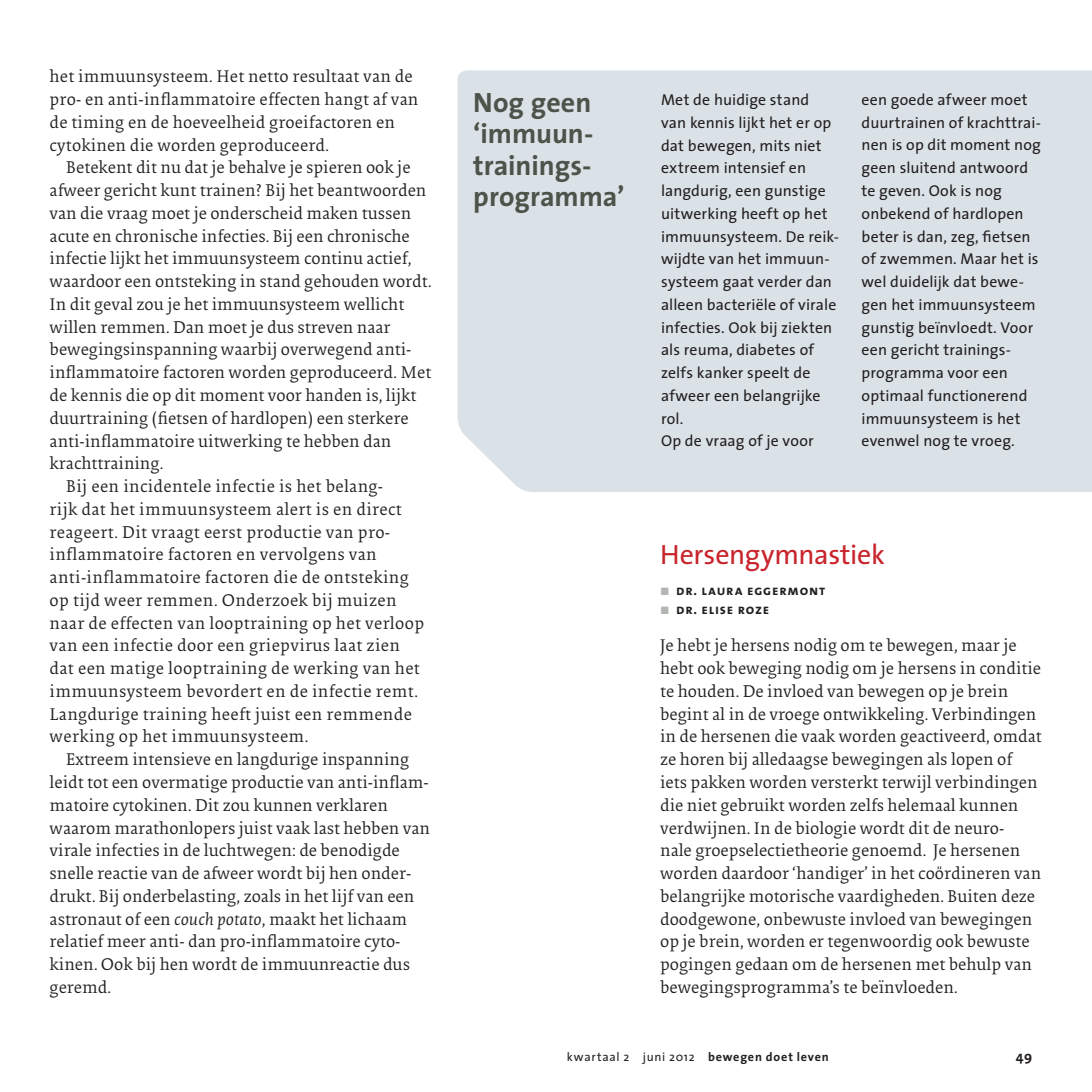
<style>
.page{position:relative;width:1092px;height:1092px;background:#fff}
.page>*{position:absolute;margin:0;border:0;box-sizing:border-box;transform-origin:0 0}
.t1{font:700 28px/31.5px "The Sans";color:#4d534a}
.t2{font:28px "The Sans";letter-spacing:-.01em;color:#c8242b}
.t3{font:17.5px/22.8px "Collis Roman Txt";color:#231f20}
.t4{font:17.5px "Collis Roman Txt";letter-spacing:.02em;color:#231f20}
.t5{font:15.75px/22.8px "The Sans";letter-spacing:.01em;color:#231f20}
.t6{font:14px/19.2px "The Sans Bold Caps";letter-spacing:.055em;color:#231f20}
.t7{font:700 14px "The Sans";color:#231f20}
.t8{font:12.25px "The Sans";letter-spacing:.05em;color:#231f20}
.s1{font-family:"Collis Italic Txt"}
.s2{font-family:"The Sans Bold Expert";font-size:10.85px;color:#b1b6b0}
.s3{font-weight:700}
</style>
<div class="page">
<div style="left:457px;top:70px;width:634px;height:422px;background:#dae2e7"></div>
<p class="t3" style="left:50px;top:66px;width:370px">het immuunsysteem. Het netto resultaat van de pro- en anti-inflammatoire effecten hangt af van de timing en de hoeveelheid groeifactoren en cytokinen die worden geproduceerd.</p>
<p class="t3" style="left:66px;top:157px;width:346px">Betekent dit nu dat je behalve je spieren ook je</p>
<p class="t3" style="left:50px;top:180px;width:378px">afweer gericht kunt trainen? Bij het beantwoorden</p>
<p class="t3" style="left:50px;top:203px;width:363px">van die vraag moet je onderscheid maken tussen</p>
<p class="t3" style="left:50px;top:225px;width:362px">acute en chronische infecties. Bij een chronische</p>
<p class="t3" style="left:50px;top:248px;width:363px">infectie lijkt het immuunsysteem continu actief,</p>
<p class="t3" style="left:50px;top:271px;width:383px">waardoor een ontsteking in stand gehouden wordt.</p>
<p class="t3" style="left:50px;top:294px;width:356px">In dit geval zou je het immuunsysteem wellicht</p>
<p class="t3" style="left:50px;top:316px;width:342px">willen remmen. Dan moet je dus streven naar</p>
<p class="t3" style="left:50px;top:339px;width:363px">bewegingsinspanning waarbij overwegend anti-</p>
<p class="t3" style="left:50px;top:362px;width:383px">inflammatoire factoren worden geproduceerd. Met</p>
<p class="t3" style="left:50px;top:385px;width:368px">de kennis die op dit moment voor handen is, lijkt</p>
<p class="t3" style="left:50px;top:407px;width:360px">duurtraining (fietsen of hardlopen) een sterkere</p>
<p class="t3" style="left:50px;top:430px;width:343px">anti-inflammatoire uitwerking te hebben dan</p>
<p class="t3" style="left:50px;top:453px;width:115px">krachttraining.</p>
<p class="t4" style="left:66px;top:477px;width:318px">Bij een incidentele infectie is het belang-</p>
<p class="t4" style="left:50px;top:500px;width:353px">rijk dat het immuunsysteem alert is en direct</p>
<p class="t4" style="left:50px;top:523px;width:342px">reageert. Dit vraagt eerst productie van pro-</p>
<p class="t4" style="left:50px;top:546px;width:328px">inflammatoire factoren en vervolgens van</p>
<p class="t4" style="left:50px;top:568px;width:360px">anti-inflammatoire factoren die de ontsteking</p>
<p class="t4" style="left:50px;top:591px;width:348px">op tijd weer remmen. Onderzoek bij muizen</p>
<p class="t4" style="left:50px;top:614px;width:376px">naar de effecten van looptraining op het verloop</p>
<p class="t4" style="left:50px;top:637px;width:352px">van een infectie door een griepvirus laat zien</p>
<p class="t4" style="left:50px;top:659px;width:372px">dat een matige looptraining de werking van het</p>
<p class="t4" style="left:50px;top:682px;width:370px">immuunsysteem bevordert en de infectie remt.</p>
<p class="t4" style="left:50px;top:705px;width:364px">Langdurige training heeft juist een remmende</p>
<p class="t4" style="left:50px;top:728px;width:260px">werking op het immuunsysteem.</p>
<p class="t3" style="left:66px;top:749px;width:344px">Extreem intensieve en langdurige inspanning</p>
<p class="t3" style="left:50px;top:771px;width:380px">leidt tot een overmatige productie van anti-inflam-</p>
<p class="t3" style="left:50px;top:794px;width:340px">matoire cytokinen. Dit zou kunnen verklaren</p>
<p class="t3" style="left:50px;top:817px;width:382px">waarom marathonlopers juist vaak last hebben van</p>
<p class="t3" style="left:50px;top:840px;width:351px">virale infecties in de luchtwegen: de benodigde</p>
<p class="t3" style="left:50px;top:862px;width:363px">snelle reactie van de afweer wordt bij hen onder-</p>
<p class="t3" style="left:50px;top:885px;width:366px">drukt. Bij onderbelasting, zoals in het lijf van een</p>
<p class="t3" style="left:50px;top:908px;width:359px">astronaut of een <span class="s1">couch potato</span>, maakt het lichaam</p>
<p class="t3" style="left:50px;top:931px;width:352px">relatief meer anti- dan pro-inflammatoire cyto-</p>
<p class="t3" style="left:50px;top:953px;width:362px">kinen. Ook bij hen wordt de immuunreactie dus</p>
<p class="t3" style="left:50px;top:976px;width:63px">geremd.</p>
<h1 class="t1" style="left:473px;top:86px;width:153px">Nog geen ‘immuun&shy;trainings&shy;programma’</h1>
<p class="t5" style="left:661px;top:88px;width:179px">Met de huidige stand<br>van kennis lijkt het er op dat bewegen, mits niet extreem intensief en langdurig, een gunstige uitwerking heeft op het immuunsysteem. De reik&shy;wijdte van het immuun&shy;systeem gaat verder dan alleen bacteriële of virale infecties. Ook bij ziekten als reuma, diabetes of zelfs kanker speelt de afweer een belangrijke rol.<br>Op de vraag of je voor</p>
<p class="t5" style="left:861px;top:88px;width:181px">een goede afweer moet duurtrainen of krachttrai&shy;nen is op dit moment nog geen sluitend antwoord te geven. Ook is nog onbekend of hardlopen beter is dan, zeg, fietsen of zwemmen. Maar het is wel duidelijk dat bewe&shy;gen het immuunsysteem gunstig beïnvloedt. Voor een gericht trainings&shy;programma voor een optimaal functionerend immuunsysteem is het evenwel nog te vroeg.</p>
<h1 class="t2" style="left:660px;top:531px;width:226px">Hersengymnastiek</h1>
<p class="t6" style="left:660px;top:580px;width:166px"><span class="s2">ó</span> dr. laura eggermont <span class="s2">ó</span> dr. elise roze</p>
<p class="t3" style="left:660px;top:635px;width:383px">Je hebt je hersens nodig om te bewegen, maar je hebt ook beweging nodig om je hersens in conditie te houden. De invloed van bewegen op je brein begint al in de vroege ontwikkeling. Verbindingen in de hersenen die vaak worden geactiveerd, omdat ze horen bij alledaagse bewegingen als lopen of iets pakken worden versterkt terwijl verbindingen die niet gebruikt worden zelfs helemaal kunnen verdwijnen. In de biologie wordt dit de neuro-<br>nale groepselectietheorie genoemd. Je hersenen worden daardoor ‘handiger’ in het coördineren van belangrijke motorische vaardigheden. Buiten deze doodgewone, onbewuste invloed van bewegingen op je brein, worden er tegenwoordig ook bewuste pogingen gedaan om de hersenen met behulp van bewegingsprogramma’s te beïnvloeden.</p>
<p class="t8" style="left:567px;top:1046px;width:263px">kwartaal 2 juni 2012 <span class="s3">bewegen doet leven</span></p>
<p class="t7" style="left:1015px;top:1044px;width:18px">49</p>
</div>
